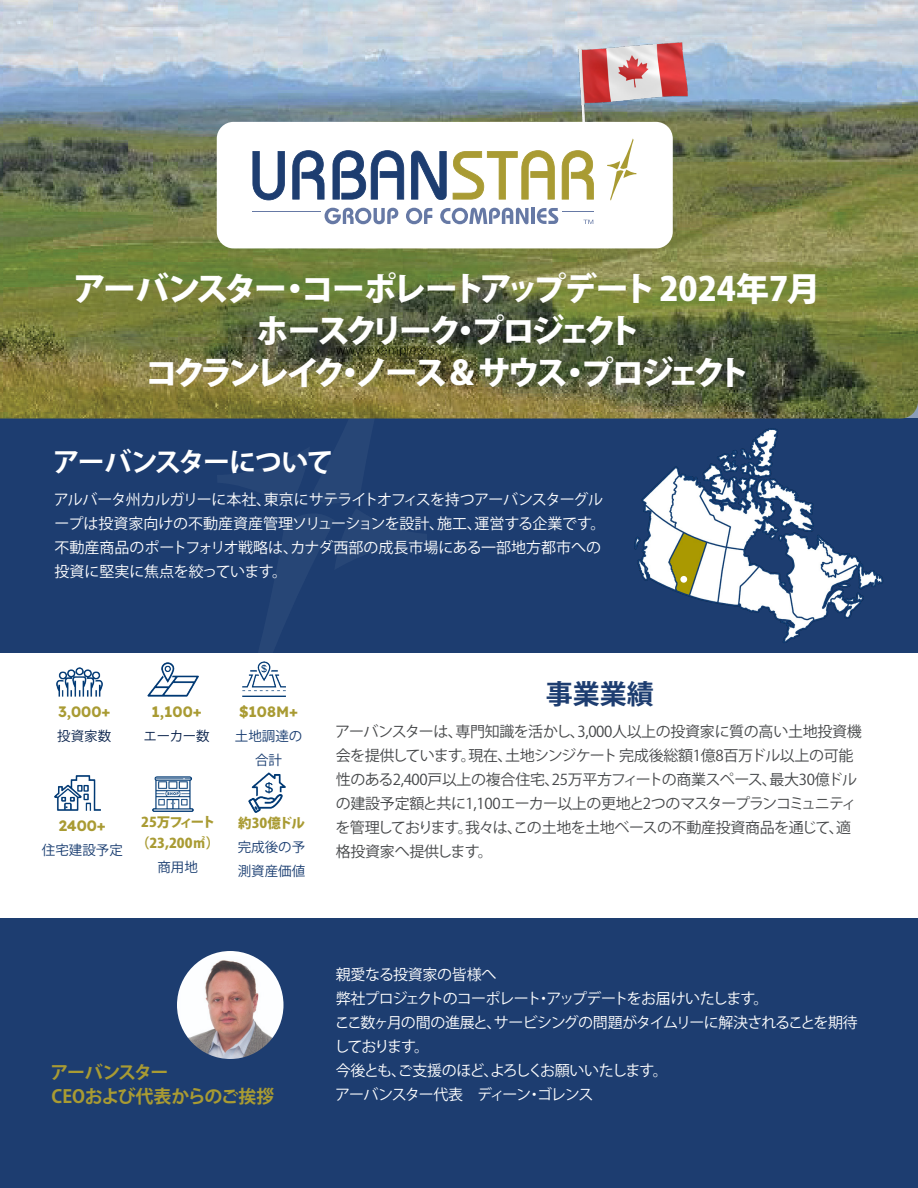
<style>
.page{position:relative;width:918px;height:1188px;background:#fff}
.page>*{position:absolute;margin:0;border:0;box-sizing:border-box;transform-origin:0 0}
.H1___White_Center{font:800 33px "Koz Go Pr 6 N";letter-spacing:-.06em;color:#fff}
.H1___White_Center-2{font:800 33px "Koz Go Pr 6 N";letter-spacing:-.15em;color:#fff}
.H1___White_Center-3{font:800 33px "Koz Go Pr 6 N";letter-spacing:-.13em;color:#fff}
.H2___White_18_pt{font:700 27px "Koz Go Pr 6 N";letter-spacing:-.06em;color:#fff}
.H2___Blue{font:700 27px "Koz Go Pr 6 N";color:#1d3d70}
.H3___Yellow_Caps_Left_Align{font:700 18px "Koz Go Pr 6 N";letter-spacing:-.03em;color:#a99b33}
.H3___Yellow_Caps_Left_Align-2{font:700 18px "Koz Go Pr 6 N";letter-spacing:-.08em;color:#a99b33}
.Paragraph___Grey{font:15px/24px "Koz Go Pr 6 N";letter-spacing:-.03em;color:#454749}
.Paragraph___White{font:15px/24px "Koz Go Pr 6 N";letter-spacing:-.01em;color:#fff}
.H2___White_18_pt-2{font:15px/24px "Koz Go Pr 6 N";letter-spacing:-.06em;color:#fff}
.H3___Yellow_Caps_Center_Align{font:15px "Lexend";color:#a99b33}
.H2___White_18_pt-3{font:15px "Koz Go Pr 6 N";letter-spacing:-.08em;color:#fff}
.H2___White_18_pt-4{font:15px "Koz Go Pr 6 N";letter-spacing:-.02em;color:#fff}
.Infographic___Blue_Facts{font:13.5px/24px "Koz Go Pr 6 N";color:#183c70;text-align:center}
.H3___Yellow_Caps_Center_Align-2{font:800 13.5px/21px "Koz Go Pr 6 N";color:#a99b33;text-align:center}
.H4___Icon_Text_Blue_Center_Align{font:13.5px "Koz Go Pr 6 N";letter-spacing:-.01em;color:#08214b}
</style>
<div class="page">
<div style="left:0;top:418px;width:918px;height:234px;background:#1d3d70"></div>
<svg style="left:217px;top:418px;width:210px;height:279px"></svg>
<img style="left:634px;top:428px;width:249px;height:215px">
<div style="left:680px;top:576px;width:7px;height:7px;background:#fff;border-radius:50%"></div>
<div style="left:0;top:918px;width:918px;height:270px;background:#1d3d70"></div>
<img style="left:57px;top:667px;width:45px;height:30px">
<img style="left:147px;top:663px;width:52px;height:34px">
<img style="left:242px;top:661px;width:43px;height:35px">
<img style="left:55px;top:775px;width:45px;height:36px">
<img style="left:153px;top:777px;width:41px;height:34px">
<img style="left:249px;top:772px;width:37px;height:40px">
<img style="left:0;top:0;width:918px;height:418px">
<img style="left:567px;top:36px;width:123px;height:108px">
<div style="left:217px;top:122px;width:456px;height:126px;background:#fff;border-radius:17px"></div>
<svg style="left:583px;top:220px;width:10px;height:4px"></svg>
<svg style="left:607px;top:138px;width:29px;height:63px"></svg>
<svg style="left:252px;top:151px;width:33px;height:49px"></svg>
<svg style="left:292px;top:150px;width:32px;height:50px"></svg>
<svg style="left:333px;top:150px;width:71px;height:50px"></svg>
<svg style="left:411px;top:151px;width:36px;height:49px"></svg>
<svg style="left:453px;top:150px;width:102px;height:50px"></svg>
<svg style="left:562px;top:150px;width:32px;height:50px"></svg>
<hr style="left:253px;top:211px;width:68px;height:1px;background:#6679a5">
<hr style="left:562px;top:211px;width:32px;height:1px;background:#6679a5">
<svg style="left:325px;top:208px;width:73px;height:16px"></svg>
<svg style="left:406px;top:208px;width:26px;height:16px"></svg>
<svg style="left:440px;top:208px;width:89px;height:16px"></svg>
<hr style="left:531px;top:208px;width:4px;height:16px;background:#6679a5">
<svg style="left:537px;top:208px;width:21px;height:16px"></svg>
<img style="left:177px;top:951px;width:107px;height:108px">
<p class="H1___White_Center" style="left:73px;top:270px;width:749px">アーバンスター・コーポレートアップデート 2024年7月</p>
<p class="H1___White_Center-3" style="left:256px;top:312px;width:386px">ホースクリーク・プロジェクト</p>
<p class="H1___White_Center-2" style="left:145px;top:354px;width:606px">コクランレイク・ノース＆サウス・プロジェクト</p>
<p class="H2___White_18_pt" style="left:53px;top:447px;width:282px">アーバンスターについて</p>
<p class="Paragraph___White" style="left:54px;top:487px;width:553px">アルバータ州カルガリーに本社、東京にサテライトオフィスを持つアーバンスターグループは投資家向けの不動産資産管理ソリューションを設計、施工、運営する企業です。不動産商品のポートフォリオ戦略は、カナダ西部の成長市場にある一部地方都市への投資に堅実に焦点を絞っています。</p>
<p class="H3___Yellow_Caps_Center_Align" style="left:58px;top:701px;width:54px">3,000+</p>
<p class="H4___Icon_Text_Blue_Center_Align" style="left:57px;top:728px;width:55px">投資家数</p>
<p class="H3___Yellow_Caps_Center_Align" style="left:151px;top:701px;width:52px">1,100+</p>
<p class="H4___Icon_Text_Blue_Center_Align" style="left:143px;top:728px;width:68px">エーカー数</p>
<p class="H3___Yellow_Caps_Center_Align" style="left:59px;top:815px;width:49px">2400+</p>
<p class="Infographic___Blue_Facts" style="left:42px;top:838px;width:82px">住宅建設予定</p>
<p class="H3___Yellow_Caps_Center_Align-2" style="left:136px;top:812px;width:85px">25万フィート（23,200㎡）</p>
<p class="Infographic___Blue_Facts" style="left:157px;top:855px;width:42px">商用地</p>
<p class="H3___Yellow_Caps_Center_Align" style="left:239px;top:701px;width:61px">$108M+</p>
<p class="Infographic___Blue_Facts" style="left:235px;top:724px;width:69px">土地調達の合計</p>
<p class="H3___Yellow_Caps_Center_Align-2" style="left:238px;top:813px;width:68px">約30億ドル</p>
<p class="Infographic___Blue_Facts" style="left:238px;top:836px;width:69px;text-align:left">完成後の予測資産価値</p>
<p class="H2___Blue" style="left:546px;top:679px;width:109px">事業業績</p>
<p class="Paragraph___Grey" style="left:335px;top:720px;width:528px">アーバンスターは、専門知識を活かし、3,000人以上の投資家に質の高い土地投資機会を提供しています。現在、土地シンジケート 完成後総額1億8百万ドル以上の可能性のある2,400戸以上の複合住宅、25万平方フィートの商業スペース、最大30億ドルの建設予定額と共に1,100エーカー以上の更地と2つのマスタープランコミュニティを管理しております。我々は、この土地を土地ベースの不動産投資商品を通じて、適格投資家へ提供します。</p>
<p class="H3___Yellow_Caps_Left_Align-2" style="left:51px;top:1063px;width:120px">アーバンスター</p>
<p class="H3___Yellow_Caps_Left_Align" style="left:52px;top:1087px;width:224px">CEOおよび代表からのご挨拶</p>
<p class="H2___White_18_pt-4" style="left:336px;top:966px;width:162px">親愛なる投資家の皆様へ</p>
<p class="H2___White_18_pt-2" style="left:336px;top:986px;width:434px">弊社プロジェクトのコーポレート・アップデートをお届けいたします。</p>
<p class="H2___White_18_pt-2" style="left:334px;top:1010px;width:525px">ここ数ヶ月の間の進展と、サービシングの問題がタイムリーに解決されることを期待しております。</p>
<p class="H2___White_18_pt-2" style="left:336px;top:1058px;width:333px">今後とも、ご支援のほど、よろしくお願いいたします。</p>
<p class="H2___White_18_pt-3" style="left:335px;top:1086px;width:260px">アーバンスター代表　ディーン・ゴレンス</p>
</div>
